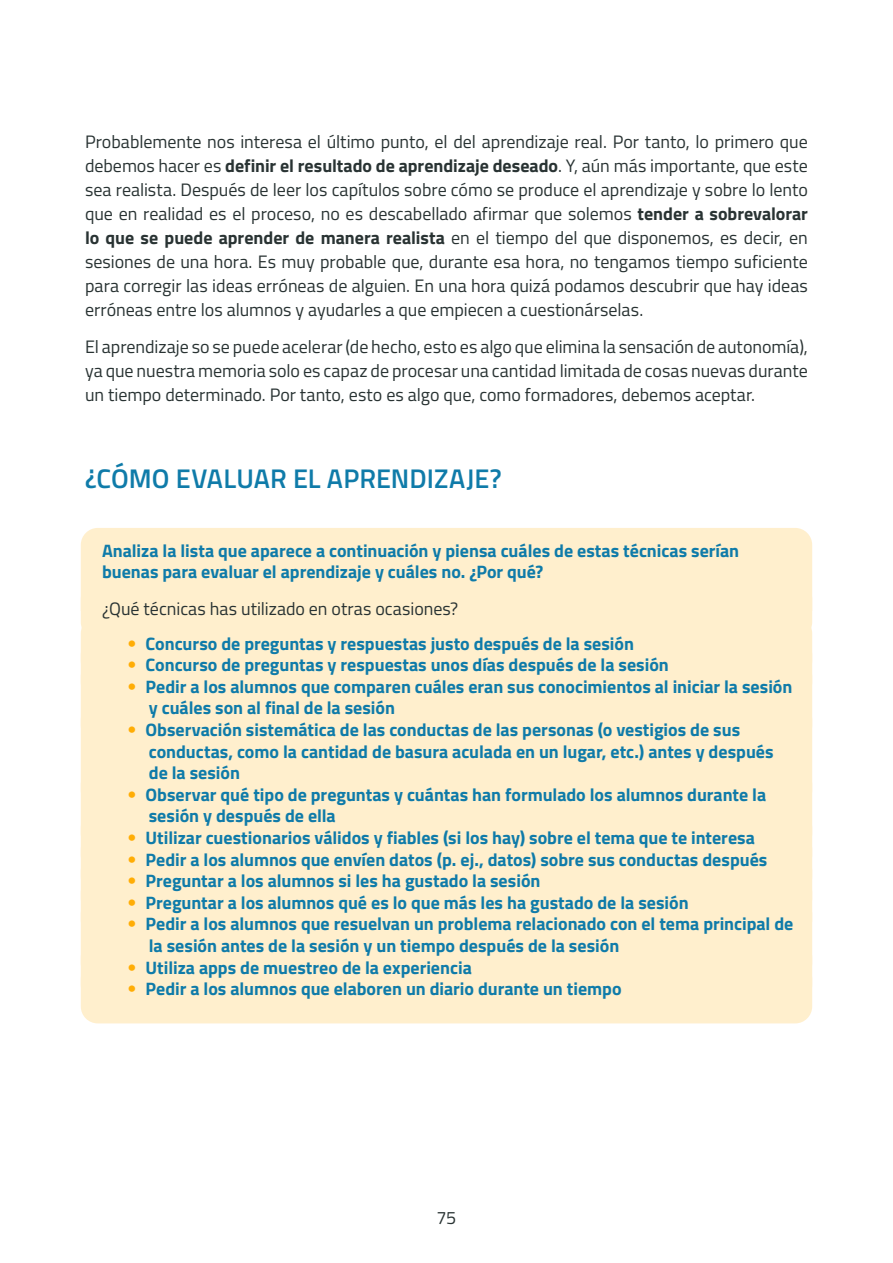
<style>
.page{position:relative;width:893px;height:1263px;background:#fff}
.page>*{position:absolute;margin:0;border:0;box-sizing:border-box;transform-origin:0 0}
.t1{font:600 27px "Titillium Web";letter-spacing:.005em;color:#0f7ba9}
.t2{font:700 18px/21.6px "Titillium Web";color:#0f7ba9}
.t3{font:18px/24px "Titillium Web";letter-spacing:-.005em;color:#293333;text-align:justify}
.s1{font-weight:700}
.s2{font-family:"Avenir";font-weight:800;color:#ffad05}
</style>
<div class="page">
<div style="left:81px;top:528px;width:731px;height:67px;background:#ffefcd"></div>
<div style="left:81px;top:582px;width:731px;height:57px;background:#ffefcd;border-radius:17px"></div>
<div style="left:81px;top:616px;width:731px;height:62px;background:#ffefcd;border-radius:17px"></div>
<div style="left:81px;top:638px;width:731px;height:61px;background:#ffefcd;border-radius:17px"></div>
<div style="left:81px;top:660px;width:731px;height:83px;background:#ffefcd;border-radius:17px"></div>
<div style="left:81px;top:703px;width:731px;height:104px;background:#ffefcd;border-radius:17px"></div>
<div style="left:81px;top:768px;width:731px;height:83px;background:#ffefcd;border-radius:17px"></div>
<div style="left:81px;top:811px;width:731px;height:61px;background:#ffefcd;border-radius:17px"></div>
<div style="left:81px;top:832px;width:731px;height:62px;background:#ffefcd;border-radius:17px"></div>
<div style="left:81px;top:854px;width:731px;height:61px;background:#ffefcd;border-radius:17px"></div>
<div style="left:81px;top:876px;width:731px;height:61px;background:#ffefcd;border-radius:17px"></div>
<div style="left:81px;top:897px;width:731px;height:83px;background:#ffefcd;border-radius:17px"></div>
<div style="left:81px;top:940px;width:731px;height:62px;background:#ffefcd;border-radius:17px"></div>
<div style="left:81px;top:962px;width:731px;height:61px;background:#ffefcd;border-radius:17px"></div>
<p class="t3" style="left:85px;top:129px;width:724px">Probablemente nos interesa el último punto, el del aprendizaje real. Por tanto, lo primero que debemos hacer es <span class="s1">definir el resultado de aprendizaje deseado</span>. Y, aún más importante, que este sea realista. Después de leer los capítulos sobre cómo se produce el aprendizaje y sobre lo lento que en realidad es el proceso, no es descabellado afirmar que solemos <span class="s1">tender a sobrevalorar lo que se puede aprender de manera realista</span> en el tiempo del que disponemos, es decir, en sesiones de una hora. Es muy probable que, durante esa hora, no tengamos tiempo suficiente para corregir las ideas erróneas de alguien. En una hora quizá podamos descubrir que hay ideas erróneas entre los alumnos y ayudarles a que empiecen a cuestionárselas.</p>
<p class="t3" style="left:85px;top:333px;width:724px">El aprendizaje so se puede acelerar (de hecho, esto es algo que elimina la sensación de autonomía), ya que nuestra memoria solo es capaz de procesar una cantidad limitada de cosas nuevas durante un tiempo determinado. Por tanto, esto es algo que, como formadores, debemos aceptar.</p>
<h1 class="t1" style="left:85px;top:459px;width:418px">¿CÓMO EVALUAR EL APRENDIZAJE?</h1>
<p class="t2" style="left:102px;top:539px;width:639px">Analiza la lista que aparece a continuación y piensa cuáles de estas técnicas serían buenas para evaluar el aprendizaje y cuáles no. ¿Por qué?</p>
<p class="t3" style="left:102px;top:596px;width:358px">¿Qué técnicas has utilizado en otras ocasiones?</p>
<p class="t2" style="left:128px;top:631px;width:508px"><span class="s2">•</span> Concurso de preguntas y respuestas justo después de la sesión</p>
<p class="t2" style="left:128px;top:653px;width:543px"><span class="s2">•</span> Concurso de preguntas y respuestas unos días después de la sesión</p>
<p class="t2" style="left:149px;top:675px;width:645px;text-indent:-21px"><span class="s2">•</span> Pedir a los alumnos que comparen cuáles eran sus conocimientos al iniciar la sesión y cuáles son al final de la sesión</p>
<p class="t2" style="left:149px;top:718px;width:626px;text-indent:-21px"><span class="s2">•</span> Observación sistemática de las conductas de las personas (o vestigios de sus conductas, como la cantidad de basura aculada en un lugar, etc.) antes y después de la sesión</p>
<p class="t2" style="left:149px;top:783px;width:619px;text-indent:-21px"><span class="s2">•</span> Observar qué tipo de preguntas y cuántas han formulado los alumnos durante la sesión y después de ella</p>
<p class="t2" style="left:128px;top:826px;width:629px"><span class="s2">•</span> Utilizar cuestionarios válidos y fiables (si los hay) sobre el tema que te interesa</p>
<p class="t2" style="left:128px;top:847px;width:641px"><span class="s2">•</span> Pedir a los alumnos que envíen datos (p. ej., datos) sobre sus conductas después</p>
<p class="t2" style="left:128px;top:869px;width:414px"><span class="s2">•</span> Preguntar a los alumnos si les ha gustado la sesión</p>
<p class="t2" style="left:128px;top:891px;width:563px"><span class="s2">•</span> Preguntar a los alumnos qué es lo que más les ha gustado de la sesión</p>
<p class="t2" style="left:149px;top:912px;width:646px;text-indent:-21px"><span class="s2">•</span> Pedir a los alumnos que resuelvan un problema relacionado con el tema principal de la sesión antes de la sesión y un tiempo después de la sesión</p>
<p class="t2" style="left:128px;top:955px;width:346px"><span class="s2">•</span> Utiliza apps de muestreo de la experiencia</p>
<p class="t2" style="left:128px;top:977px;width:496px"><span class="s2">•</span> Pedir a los alumnos que elaboren un diario durante un tiempo</p>
<p class="t3" style="left:437px;top:1205px;width:21px">75</p>
</div>
